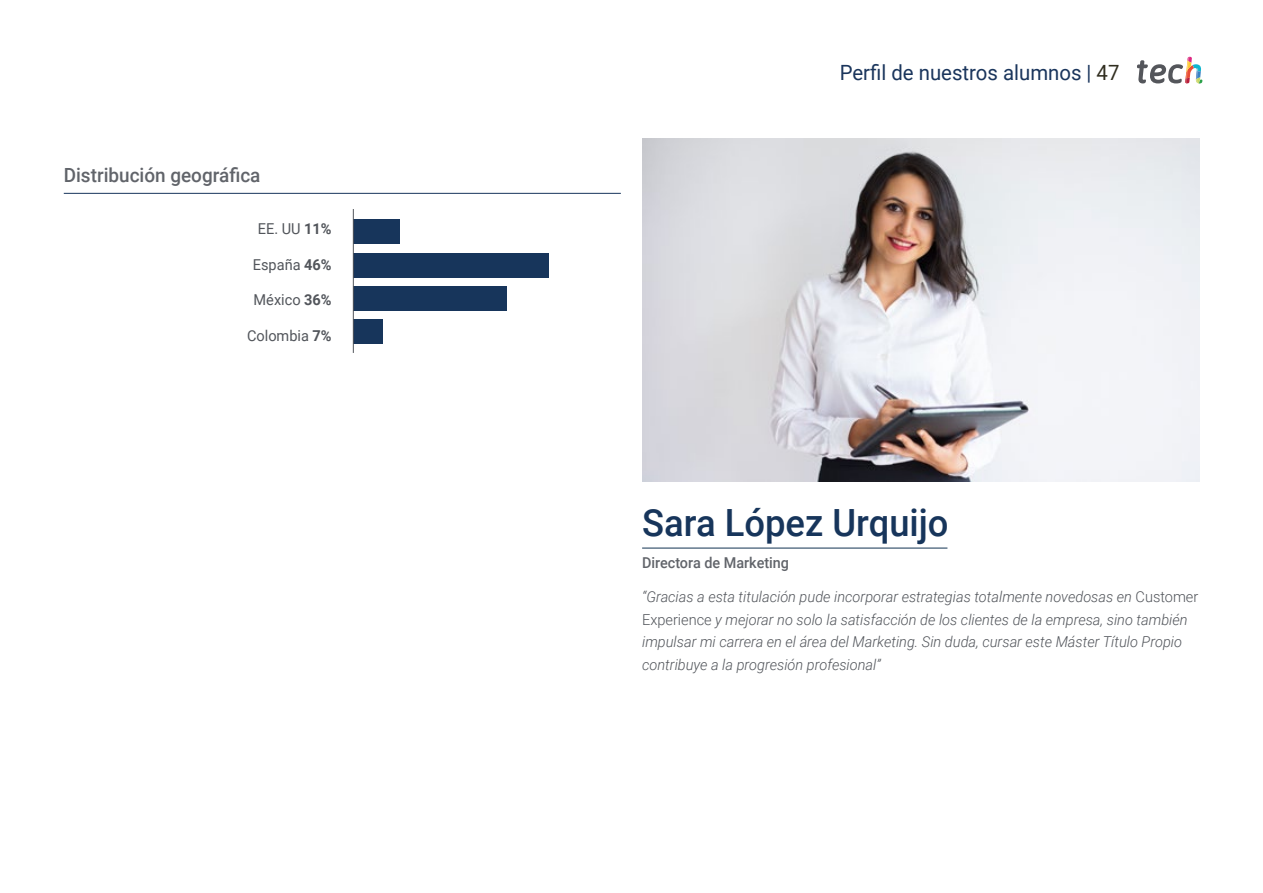
<style>
.page{position:relative;width:1263px;height:893px;background:#fff}
.page>*{position:absolute;margin:0;border:0;box-sizing:border-box;transform-origin:0 0}
.t1{font:500 37.5px "Roboto";color:#17355b}
.t2{font:21px "Roboto";color:#1a355c}
.t3{font:500 19.5px "Roboto";color:#61646a}
.t4{font:italic 300 15px/22.5px "Roboto";color:#52555b}
.t5{font:15px "Roboto";color:#52555b}
.t6{font:500 15px "Roboto";color:#61646a;scale:.96 1}
.s1{font-weight:700}
.s2{color:#312e20}
.s3{font-style:normal}
</style>
<div class="page">
<img style="left:642px;top:138px;width:557px;height:343px">
<svg style="left:1137px;top:57px;width:65px;height:27px"></svg>
<hr style="left:642px;top:548px;width:305px;height:1px;background:#123352">
<hr style="left:64px;top:193px;width:557px;height:1px;background:#17355b">
<div style="left:353px;top:220px;width:47px;height:24px;background:#17355b"></div>
<div style="left:353px;top:253px;width:196px;height:24px;background:#17355b"></div>
<div style="left:353px;top:286px;width:153px;height:25px;background:#17355b"></div>
<div style="left:353px;top:320px;width:30px;height:24px;background:#17355b"></div>
<hr style="left:353px;top:209px;width:1px;height:144px;background:#52555b">
<h3 class="t3" style="left:64px;top:161px;width:198px">Distribución geográfica</h3>
<p class="t5" style="left:258px;top:218px;width:75px">EE. UU <span class="s1">11%</span></p>
<p class="t5" style="left:253px;top:254px;width:80px">España <span class="s1">46%</span></p>
<p class="t5" style="left:254px;top:289px;width:80px">México <span class="s1">36%</span></p>
<p class="t5" style="left:247px;top:325px;width:86px">Colombia <span class="s1">7%</span></p>
<h2 class="t2" style="left:840px;top:57px;width:281px">Perfil de nuestros alumnos | <span class="s2">47</span></h2>
<h1 class="t1" style="left:642px;top:496px;width:308px">Sara López Urquijo</h1>
<p class="t6" style="left:642px;top:552px;width:155px">Directora de Marketing</p>
<p class="t4" style="left:642px;top:585px;width:558px">“Gracias a esta titulación pude incorporar estrategias totalmente novedosas en <span class="s3">Customer Experience</span> y mejorar no solo la satisfacción de los clientes de la empresa, sino también impulsar mi carrera en el área del Marketing. Sin duda, cursar este Máster Título Propio contribuye a la progresión profesional”</p>
</div>
